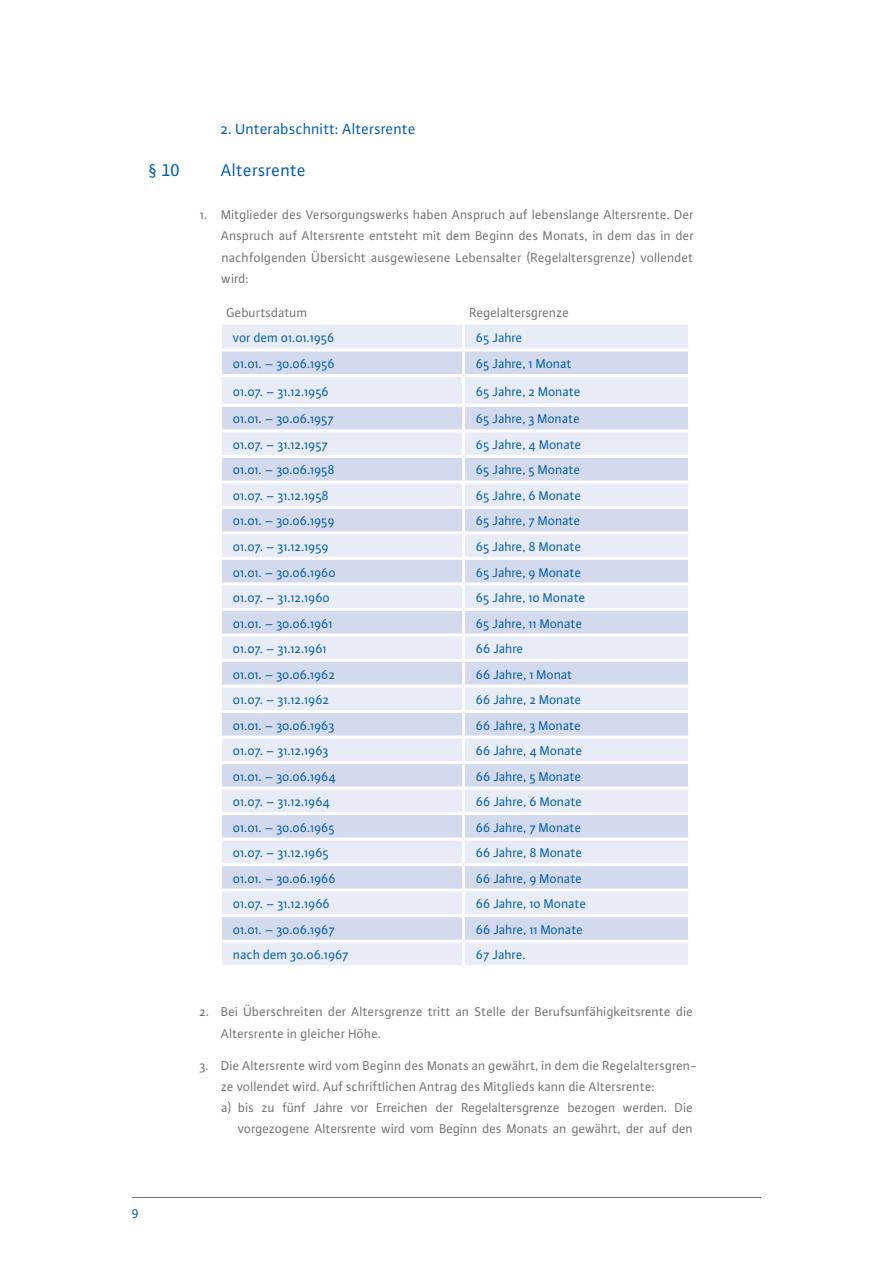
<style>
.page{position:relative;width:893px;height:1263px;background:#fff}
.page>*{position:absolute;margin:0;border:0;box-sizing:border-box;transform-origin:0 0}
.t1{font:18px "Plus Sans Normal";letter-spacing:.01em;color:#015dab}
.t2{font:18px "Plus Sans Normal SC";color:#015dab}
.t3{font:15.75px "Plus Sans Normal";letter-spacing:.005em;color:#015dab}
.t4{font:13.5px "Plus Sans Normal";color:#015dab}
.t5{font:13.5px/21.3px "Plus Sans Normal";letter-spacing:.005em;color:#717074;text-align:justify}
.t6{font:13.5px "Plus Sans Normal SC";color:#015dab}
</style>
<div class="page">
<div style="left:222px;top:325px;width:466px;height:640px;background:#e8ecf6"></div>
<svg style="left:222px;top:352px;width:466px;height:588px;background:#dde3f2"></svg>
<hr style="left:462px;top:325px;width:3px;height:24px;background:#fff">
<hr style="left:219px;top:349px;width:244px;height:3px;background:#fff">
<hr style="left:463px;top:349px;width:228px;height:3px;background:#fff">
<hr style="left:462px;top:352px;width:3px;height:22px;background:#fff">
<hr style="left:219px;top:374px;width:244px;height:3px;background:#fff">
<hr style="left:463px;top:374px;width:228px;height:3px;background:#fff">
<hr style="left:462px;top:377px;width:3px;height:27px;background:#fff">
<hr style="left:219px;top:404px;width:244px;height:3px;background:#fff">
<hr style="left:463px;top:404px;width:228px;height:3px;background:#fff">
<hr style="left:462px;top:407px;width:3px;height:22px;background:#fff">
<hr style="left:219px;top:429px;width:244px;height:3px;background:#fff">
<hr style="left:463px;top:429px;width:228px;height:3px;background:#fff">
<hr style="left:462px;top:432px;width:3px;height:23px;background:#fff">
<hr style="left:219px;top:455px;width:244px;height:3px;background:#fff">
<hr style="left:463px;top:455px;width:228px;height:3px;background:#fff">
<hr style="left:462px;top:458px;width:3px;height:22px;background:#fff">
<hr style="left:219px;top:480px;width:244px;height:3px;background:#fff">
<hr style="left:463px;top:480px;width:228px;height:3px;background:#fff">
<hr style="left:462px;top:483px;width:3px;height:23px;background:#fff">
<hr style="left:219px;top:506px;width:244px;height:3px;background:#fff">
<hr style="left:463px;top:506px;width:228px;height:3px;background:#fff">
<hr style="left:462px;top:509px;width:3px;height:22px;background:#fff">
<hr style="left:219px;top:531px;width:244px;height:3px;background:#fff">
<hr style="left:463px;top:531px;width:228px;height:3px;background:#fff">
<hr style="left:462px;top:534px;width:3px;height:23px;background:#fff">
<hr style="left:219px;top:557px;width:244px;height:3px;background:#fff">
<hr style="left:463px;top:557px;width:228px;height:3px;background:#fff">
<hr style="left:462px;top:560px;width:3px;height:22px;background:#fff">
<hr style="left:219px;top:582px;width:244px;height:3px;background:#fff">
<hr style="left:463px;top:582px;width:228px;height:3px;background:#fff">
<hr style="left:462px;top:585px;width:3px;height:23px;background:#fff">
<hr style="left:219px;top:608px;width:244px;height:3px;background:#fff">
<hr style="left:463px;top:608px;width:228px;height:3px;background:#fff">
<hr style="left:462px;top:611px;width:3px;height:22px;background:#fff">
<hr style="left:219px;top:633px;width:244px;height:3px;background:#fff">
<hr style="left:463px;top:633px;width:228px;height:3px;background:#fff">
<hr style="left:462px;top:636px;width:3px;height:23px;background:#fff">
<hr style="left:219px;top:659px;width:244px;height:3px;background:#fff">
<hr style="left:463px;top:659px;width:228px;height:3px;background:#fff">
<hr style="left:462px;top:662px;width:3px;height:22px;background:#fff">
<hr style="left:219px;top:684px;width:244px;height:3px;background:#fff">
<hr style="left:463px;top:684px;width:228px;height:3px;background:#fff">
<hr style="left:462px;top:687px;width:3px;height:23px;background:#fff">
<hr style="left:219px;top:710px;width:244px;height:3px;background:#fff">
<hr style="left:463px;top:710px;width:228px;height:3px;background:#fff">
<hr style="left:462px;top:713px;width:3px;height:22px;background:#fff">
<hr style="left:219px;top:735px;width:244px;height:3px;background:#fff">
<hr style="left:463px;top:735px;width:228px;height:3px;background:#fff">
<hr style="left:462px;top:738px;width:3px;height:23px;background:#fff">
<hr style="left:219px;top:761px;width:244px;height:3px;background:#fff">
<hr style="left:463px;top:761px;width:228px;height:3px;background:#fff">
<hr style="left:462px;top:764px;width:3px;height:22px;background:#fff">
<hr style="left:219px;top:786px;width:244px;height:3px;background:#fff">
<hr style="left:463px;top:786px;width:228px;height:3px;background:#fff">
<hr style="left:462px;top:789px;width:3px;height:23px;background:#fff">
<hr style="left:219px;top:812px;width:244px;height:3px;background:#fff">
<hr style="left:463px;top:812px;width:228px;height:3px;background:#fff">
<hr style="left:462px;top:815px;width:3px;height:23px;background:#fff">
<hr style="left:219px;top:838px;width:244px;height:3px;background:#fff">
<hr style="left:463px;top:838px;width:228px;height:3px;background:#fff">
<hr style="left:462px;top:841px;width:3px;height:22px;background:#fff">
<hr style="left:219px;top:863px;width:244px;height:3px;background:#fff">
<hr style="left:463px;top:863px;width:228px;height:3px;background:#fff">
<hr style="left:462px;top:866px;width:3px;height:23px;background:#fff">
<hr style="left:219px;top:889px;width:244px;height:3px;background:#fff">
<hr style="left:463px;top:889px;width:228px;height:3px;background:#fff">
<hr style="left:462px;top:892px;width:3px;height:22px;background:#fff">
<hr style="left:219px;top:914px;width:244px;height:3px;background:#fff">
<hr style="left:463px;top:914px;width:228px;height:3px;background:#fff">
<hr style="left:462px;top:917px;width:3px;height:23px;background:#fff">
<hr style="left:219px;top:940px;width:244px;height:3px;background:#fff">
<hr style="left:463px;top:940px;width:228px;height:3px;background:#fff">
<hr style="left:462px;top:943px;width:3px;height:22px;background:#fff">
<hr style="left:132px;top:1197px;width:629px;height:1px;background:#717074">
<p class="t3" style="left:221px;top:118px;width:197px">2. Unterabschnitt: Altersrente</p>
<h1 class="t2" style="left:148px;top:159px;width:33px">§ 10</h1>
<h1 class="t1" style="left:221px;top:159px;width:86px">Altersrente</h1>
<p class="t5" style="left:221px;top:204px;width:474px;text-indent:-21px">1. Mitglieder des Versorgungswerks haben Anspruch auf lebenslange Altersrente. Der Anspruch auf Altersrente entsteht mit dem Beginn des Monats, in dem das in der nachfolgenden Übersicht ausgewiesene Lebensalter (Regelaltersgrenze) vollendet wird:</p>
<p class="t5" style="left:226px;top:302px;width:82px">Geburtsdatum</p>
<p class="t5" style="left:469px;top:302px;width:101px">Regelaltersgrenze</p>
<p class="t4" style="left:233px;top:329px;width:103px">vor dem 01.01.1956</p>
<p class="t4" style="left:476px;top:329px;width:48px">65 Jahre</p>
<p class="t4" style="left:233px;top:355px;width:103px">01.01. – 30.06.1956</p>
<p class="t4" style="left:476px;top:355px;width:97px">65 Jahre, 1 Monat</p>
<p class="t4" style="left:233px;top:382px;width:97px">01.07. – 31.12.1956</p>
<p class="t4" style="left:476px;top:382px;width:106px">65 Jahre, 2 Monate</p>
<p class="t4" style="left:233px;top:410px;width:102px">01.01. – 30.06.1957</p>
<p class="t4" style="left:476px;top:410px;width:105px">65 Jahre, 3 Monate</p>
<p class="t4" style="left:233px;top:436px;width:96px">01.07. – 31.12.1957</p>
<p class="t4" style="left:476px;top:436px;width:107px">65 Jahre, 4 Monate</p>
<p class="t4" style="left:233px;top:461px;width:103px">01.01. – 30.06.1958</p>
<p class="t4" style="left:476px;top:461px;width:106px">65 Jahre, 5 Monate</p>
<p class="t4" style="left:233px;top:487px;width:97px">01.07. – 31.12.1958</p>
<p class="t4" style="left:476px;top:487px;width:107px">65 Jahre, 6 Monate</p>
<p class="t4" style="left:233px;top:512px;width:103px">01.01. – 30.06.1959</p>
<p class="t4" style="left:476px;top:512px;width:106px">65 Jahre, 7 Monate</p>
<p class="t4" style="left:233px;top:538px;width:97px">01.07. – 31.12.1959</p>
<p class="t4" style="left:476px;top:538px;width:107px">65 Jahre, 8 Monate</p>
<p class="t4" style="left:233px;top:563px;width:104px">01.01. – 30.06.1960</p>
<p class="t4" style="left:476px;top:563px;width:107px">65 Jahre, 9 Monate</p>
<p class="t4" style="left:233px;top:589px;width:98px">01.07. – 31.12.1960</p>
<p class="t4" style="left:476px;top:589px;width:111px">65 Jahre, 10 Monate</p>
<p class="t4" style="left:233px;top:614px;width:101px">01.01. – 30.06.1961</p>
<p class="t4" style="left:476px;top:614px;width:108px">65 Jahre, 11 Monate</p>
<p class="t4" style="left:233px;top:640px;width:95px">01.07. – 31.12.1961</p>
<p class="t4" style="left:476px;top:640px;width:49px">66 Jahre</p>
<p class="t4" style="left:233px;top:665px;width:103px">01.01. – 30.06.1962</p>
<p class="t4" style="left:476px;top:665px;width:98px">66 Jahre, 1 Monat</p>
<p class="t4" style="left:233px;top:691px;width:98px">01.07. – 31.12.1962</p>
<p class="t4" style="left:476px;top:691px;width:107px">66 Jahre, 2 Monate</p>
<p class="t4" style="left:233px;top:716px;width:103px">01.01. – 30.06.1963</p>
<p class="t4" style="left:476px;top:716px;width:106px">66 Jahre, 3 Monate</p>
<p class="t4" style="left:233px;top:742px;width:97px">01.07. – 31.12.1963</p>
<p class="t4" style="left:476px;top:742px;width:108px">66 Jahre, 4 Monate</p>
<p class="t4" style="left:233px;top:767px;width:104px">01.01. – 30.06.1964</p>
<p class="t4" style="left:476px;top:767px;width:107px">66 Jahre, 5 Monate</p>
<p class="t4" style="left:233px;top:793px;width:98px">01.07. – 31.12.1964</p>
<p class="t4" style="left:476px;top:793px;width:108px">66 Jahre, 6 Monate</p>
<p class="t4" style="left:233px;top:818px;width:103px">01.01. – 30.06.1965</p>
<p class="t4" style="left:476px;top:818px;width:107px">66 Jahre, 7 Monate</p>
<p class="t4" style="left:233px;top:844px;width:97px">01.07. – 31.12.1965</p>
<p class="t4" style="left:476px;top:844px;width:108px">66 Jahre, 8 Monate</p>
<p class="t4" style="left:233px;top:869px;width:104px">01.01. – 30.06.1966</p>
<p class="t4" style="left:476px;top:869px;width:108px">66 Jahre, 9 Monate</p>
<p class="t4" style="left:233px;top:895px;width:98px">01.07. – 31.12.1966</p>
<p class="t4" style="left:476px;top:895px;width:112px">66 Jahre, 10 Monate</p>
<p class="t4" style="left:233px;top:920px;width:103px">01.01. – 30.06.1967</p>
<p class="t4" style="left:476px;top:920px;width:109px">66 Jahre, 11 Monate</p>
<p class="t4" style="left:233px;top:946px;width:117px">nach dem 30.06.1967</p>
<p class="t4" style="left:476px;top:946px;width:51px">67 Jahre.</p>
<p class="t5" style="left:221px;top:1001px;width:473px;text-indent:-22px">2. Bei Überschreiten der Altersgrenze tritt an Stelle der Berufsunfähigkeitsrente die<br>Altersrente in gleicher Höhe.</p>
<p class="t5" style="left:200px;top:1054px;width:499px">3. Die Altersrente wird vom Beginn des Monats an gewährt, in dem die Regelaltersgren-</p>
<p class="t5" style="left:221px;top:1075px;width:435px">ze vollendet wird. Auf schriftlichen Antrag des Mitglieds kann die Altersrente:</p>
<p class="t5" style="left:221px;top:1096px;width:473px">a) bis zu fünf Jahre vor Erreichen der Regelaltersgrenze bezogen werden. Die</p>
<p class="t5" style="left:238px;top:1118px;width:456px">vorgezogene Altersrente wird vom Beginn des Monats an gewährt, der auf den</p>
<p class="t6" style="left:132px;top:1205px;width:9px">9</p>
</div>
